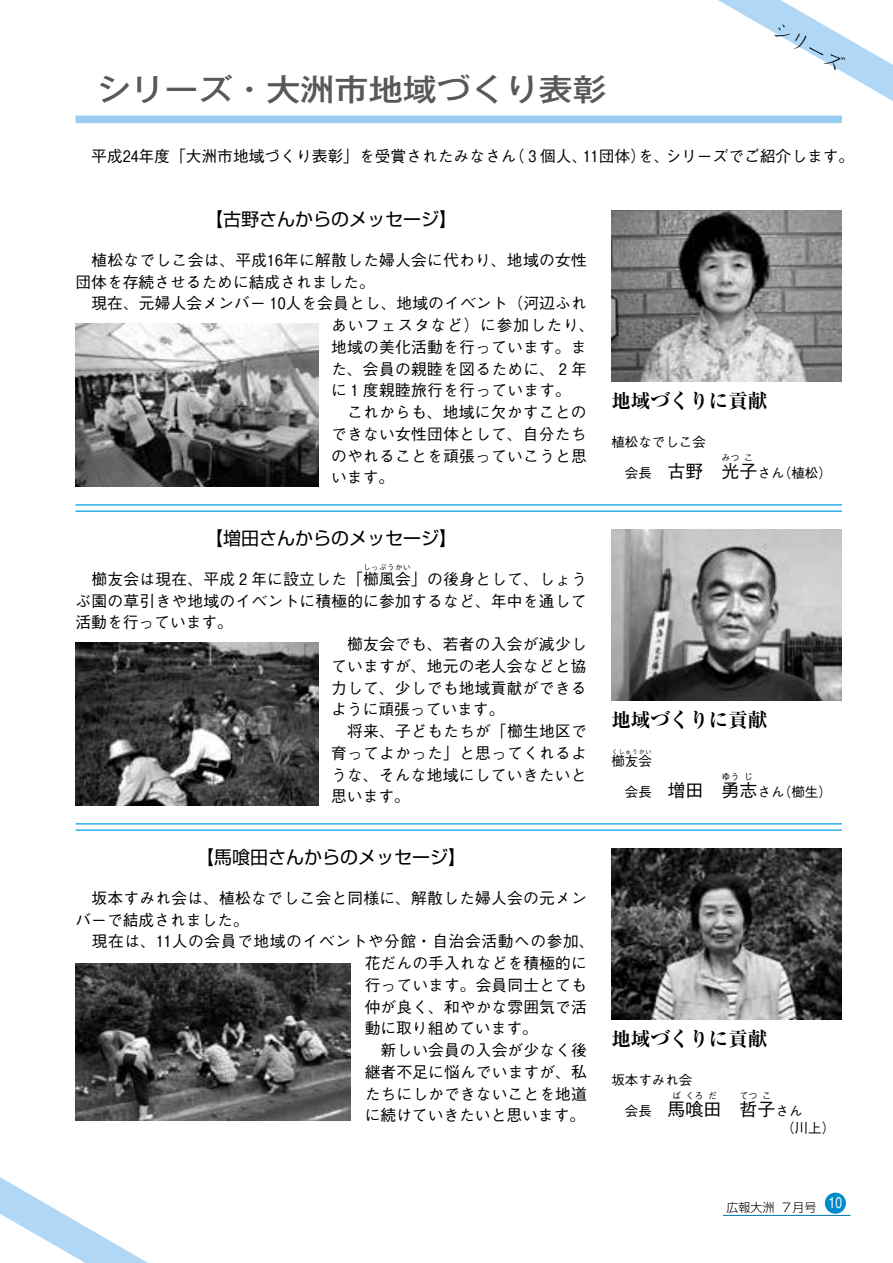
<style>
.page{position:relative;width:893px;height:1263px;background:#fff}
.page>*{position:absolute;margin:0;border:0;box-sizing:border-box;transform-origin:0 0}
.広報おおず本文{font:500 30.6px "Gothic MB101 Pr 5";color:#595858;scale:1.11 1}
.広報おおず本文-2{font:700 expanded 19.5px "Ryumin Pr 5";color:#000}
.広報おおず本文-3{font:300 19.5px "Kyoka ICA Pro";color:#000}
.広報おおず本文-4{font:18px "Shin Go Pr 5";color:#000}
.広報おおず本文-5{font:500 18px "Gothic BBB Pro";color:#000}
.広報おおず本文-6{font:500 15.75px/21.8px "Gothic BBB Pr 5";letter-spacing:.015em;color:#000}
.広報おおず本文-7{font:500 15.75px "Gothic BBB Pr 5";letter-spacing:.05em;color:#000}
.広報おおず本文-8{font:500 13.5px "Gothic BBB Pro";color:#000}
.t1{font:13.5px "Shin M Go Pro";color:#fff;scale:.8 1}
.t2{font:300 12px "Shin Go Pr 5";color:#000}
.広報おおず本文-9{font:500 9px "Gothic BBB Pro";color:#000}
.広報おおず本文-10{font:500 7.5px "Gothic BBB Pr 5";letter-spacing:.05em;color:#000}
.広報おおず本文-11{font:500 6px "Gothic BBB Pro";letter-spacing:.125em;color:#000}
</style>
<div class="page">
<svg style="left:718px;top:0;width:175px;height:101px"></svg>
<svg style="left:0;top:1177px;width:148px;height:86px"></svg>
<img style="left:76px;top:323px;width:243px;height:164px">
<img style="left:611px;top:210px;width:231px;height:171px">
<img style="left:611px;top:529px;width:231px;height:171px">
<img style="left:611px;top:848px;width:231px;height:171px">
<img style="left:76px;top:642px;width:243px;height:164px">
<img style="left:76px;top:963px;width:274px;height:158px">
<hr style="left:76px;top:504px;width:766px;height:2px;background:#009fe6">
<hr style="left:76px;top:510px;width:766px;height:2px;background:#009fe6">
<div style="left:76px;top:116px;width:766px;height:7px;background:#99cdf2"></div>
<hr style="left:76px;top:823px;width:766px;height:1px;background:#009fe6">
<hr style="left:76px;top:829px;width:766px;height:2px;background:#009fe6">
<hr style="left:723px;top:1215px;width:127px;height:1px;background:#0075a5">
<div style="left:825px;top:1192px;width:21px;height:22px;background:#008cc8;border-radius:50%"></div>
<p class="広報おおず本文" style="left:96px;top:64px;width:461px">シリーズ・大洲市地域づくり表彰</p>
<p class="広報おおず本文-3" style="left:782px;top:14px;width:79px;rotate:30deg">シリーズ</p>
<p class="広報おおず本文-6" style="left:509px;top:143px;width:80px">（ 3 個人、</p>
<p class="広報おおず本文-6" style="left:76px;top:143px;width:443px">　平成24年度「大洲市地域づくり表彰」を受賞されたみなさん</p>
<p class="広報おおず本文-6" style="left:583px;top:143px;width:88px">11団体を）、</p>
<p class="広報おおず本文-6" style="left:665px;top:143px;width:190px">シリーズでご紹介します。</p>
<p class="広報おおず本文-4" style="left:205px;top:205px;width:253px">【古野さんからのメッセージ【</p>
<p class="広報おおず本文-6" style="left:76px;top:248px;width:513px;text-indent:16px">植松なでしこ会は、平成16年に解散した婦人会に代わり、地域の女性団体を存続させるために結成されました。</p>
<p class="広報おおず本文-6" style="left:76px;top:291px;width:513px">　現在、元婦人会メンバー 10人を会員とし、地域のイベント（河辺ふれ</p>
<p class="広報おおず本文-7" style="left:331px;top:313px;width:265px">あいフェスタなど）に参加したり、</p>
<p class="広報おおず本文-6" style="left:331px;top:335px;width:257px">地域の美化活動を行っています。ま</p>
<p class="広報おおず本文-6" style="left:331px;top:356px;width:257px">た、会員の親睦を図るために、 2 年</p>
<p class="広報おおず本文-6" style="left:331px;top:378px;width:241px">に 1 度親睦旅行を行っています。</p>
<p class="広報おおず本文-6" style="left:347px;top:400px;width:241px">これからも、地域に欠かすことの</p>
<p class="広報おおず本文-6" style="left:331px;top:422px;width:257px">できない女性団体として、自分たち</p>
<p class="広報おおず本文-6" style="left:331px;top:443px;width:257px">のやれることを頑張っていこうと思</p>
<p class="広報おおず本文-6" style="left:331px;top:465px;width:64px">います。</p>
<p class="広報おおず本文-4" style="left:205px;top:523px;width:253px">【増田さんからのメッセージ【</p>
<p class="広報おおず本文-6" style="left:92px;top:567px;width:497px">櫛友会は現在、平成 2 年に設立した「櫛風会」の後身として、しょう</p>
<p class="広報おおず本文-10" style="left:363px;top:561px;width:49px">しっぷうかい</p>
<p class="広報おおず本文-6" style="left:76px;top:588px;width:513px">ぶ園の草引きや地域のイベントに積極的に参加するなど、年中を通して活動を行っています。</p>
<p class="広報おおず本文-6" style="left:331px;top:632px;width:257px;text-align:justify;text-indent:16px">櫛友会でも、若者の入会が減少していますが、地元の老人会などと協力して、少しでも地域貢献ができるように頑張っています。</p>
<p class="広報おおず本文-6" style="left:331px;top:719px;width:257px;text-align:justify;text-indent:16px">将来、子どもたちが「櫛生地区で育ってよかった」と思ってくれるような、そんな地域にしていきたいと思います。</p>
<p class="広報おおず本文-4" style="left:196px;top:842px;width:271px">【馬喰田さんからのメッセージ【</p>
<p class="広報おおず本文-6" style="left:76px;top:885px;width:513px;text-indent:16px">坂本すみれ会は、植松なでしこ会と同様に、解散した婦人会の元メンバーで結成されました。</p>
<p class="広報おおず本文-6" style="left:365px;top:929px;width:232px;text-indent:-273px">現在は、11人の会員で地域のイベントや分館・自治会活動への参加、花だんの手入れなどを積極的に行っています。会員同士とても仲が良く、和やかな雰囲気で活動に取り組めています。</p>
<p class="広報おおず本文-6" style="left:365px;top:1038px;width:224px;text-align:justify">　新しい会員の入会が少なく後継者不足に悩んでいますが、私たちにしかできないことを地道に続けていきたいと思います。</p>
<p class="広報おおず本文-2" style="left:611px;top:386px;width:157px">地域づくりに貢献</p>
<p class="広報おおず本文-8" style="left:611px;top:431px;width:96px">植松なでしこ会</p>
<p class="広報おおず本文-5" style="left:668px;top:457px;width:91px">古野　光子</p>
<p class="広報おおず本文-9" style="left:722px;top:451px;width:19px">みつ</p>
<p class="広報おおず本文-9" style="left:744px;top:451px;width:10px">こ</p>
<p class="広報おおず本文-8" style="left:778px;top:462px;width:55px">（植松(</p>
<p class="広報おおず本文-8" style="left:625px;top:462px;width:28px">会長</p>
<p class="広報おおず本文-8" style="left:758px;top:462px;width:28px">さん</p>
<p class="広報おおず本文-2" style="left:611px;top:705px;width:157px">地域づくりに貢献</p>
<p class="広報おおず本文-11" style="left:612px;top:746px;width:41px">くしゅうかい</p>
<p class="広報おおず本文-8" style="left:611px;top:750px;width:42px">櫛友会</p>
<p class="広報おおず本文-8" style="left:625px;top:781px;width:28px">会長</p>
<p class="広報おおず本文-9" style="left:722px;top:770px;width:19px">ゆう</p>
<p class="広報おおず本文-9" style="left:744px;top:770px;width:10px">じ</p>
<p class="広報おおず本文-5" style="left:668px;top:776px;width:91px">増田　勇志</p>
<p class="広報おおず本文-8" style="left:778px;top:781px;width:55px">（櫛生(</p>
<p class="広報おおず本文-8" style="left:758px;top:781px;width:28px">さん</p>
<p class="広報おおず本文-2" style="left:611px;top:1024px;width:157px">地域づくりに貢献</p>
<p class="広報おおず本文-8" style="left:611px;top:1069px;width:82px">坂本すみれ会</p>
<p class="広報おおず本文-5" style="left:668px;top:1095px;width:55px">馬喰田</p>
<p class="広報おおず本文-9" style="left:672px;top:1088px;width:10px">ば</p>
<p class="広報おおず本文-9" style="left:686px;top:1088px;width:19px">くろ</p>
<p class="広報おおず本文-9" style="left:708px;top:1088px;width:10px">だ</p>
<p class="広報おおず本文-8" style="left:625px;top:1100px;width:28px">会長</p>
<p class="広報おおず本文-9" style="left:740px;top:1088px;width:19px">てつ</p>
<p class="広報おおず本文-9" style="left:762px;top:1088px;width:10px">こ</p>
<p class="広報おおず本文-5" style="left:740px;top:1095px;width:37px">哲子</p>
<p class="広報おおず本文-8" style="left:776px;top:1100px;width:28px">さん</p>
<p class="広報おおず本文-8" style="left:781px;top:1117px;width:55px">（川上(</p>
<p class="t2" style="left:726px;top:1198px;width:49px">広報大洲</p>
<p class="t2" style="left:780px;top:1198px;width:37px">７月号</p>
<p class="t1" style="left:829px;top:1192px;width:18px">10</p>
</div>
